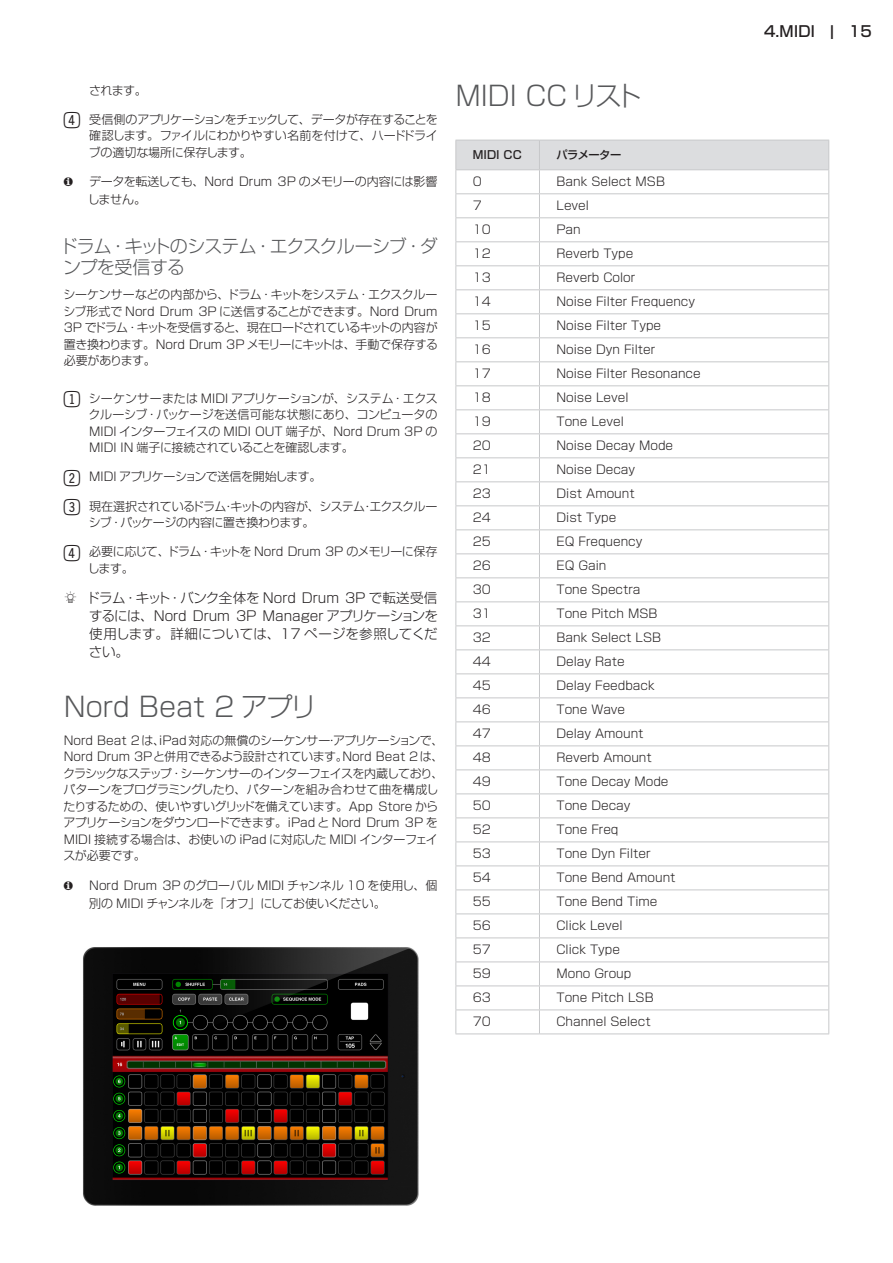
<style>
.page{position:relative;width:893px;height:1263px;background:#fff}
.page>*{position:absolute;margin:0;border:0;box-sizing:border-box;transform-origin:0 0}
.t1{font:300 27px "Shin Go Pro";color:#57585a}
.t2{font:300 18px/21.6px "Shin Go Pro";letter-spacing:-.05em;color:#57585a}
.t3{font:500 15px "Shin Go Pro";color:#231f20}
.t4{font:300 13.5px/18px "Shin Go Pro";color:#231f20;text-align:justify}
.t5{font:300 12px/16.5px "Shin Go Pro";color:#231f20;text-align:justify}
.t6{font:300 12px/16.5px "Shin Go Pro";letter-spacing:-.02em;color:#231f20}
.t7{font:300 12px/16.5px "Shin Go Pro";letter-spacing:-.04em;color:#231f20}
.t8{font:300 12px/16.5px "Shin Go Pro";letter-spacing:-.045em;color:#231f20}
.t9{font:300 12px "Shin Go Pro";letter-spacing:-.035em;color:#231f20}
.t10{font:12px "L Holiday Pi One";color:#231f20}
.t11{font:500 11.25px "Shin Go Pro";letter-spacing:-.03em;color:#231f20}
.s1{font-family:"Double Digits Super Square";font-weight:400;font-size:21px}
</style>
<div class="page">
<svg style="left:455px;top:140px;width:374px;height:893px"></svg>
<hr style="left:455px;top:1033px;width:84px;height:1px;background:#c7c8ca">
<hr style="left:539px;top:1033px;width:290px;height:1px;background:#c7c8ca">
<img style="left:83px;top:947px;width:336px;height:259px">
<p class="t5" style="left:89px;top:80px;width:59px">されます。</p>
<p class="t5" style="left:89px;top:109px;width:351px;text-indent:-25px"><span class="s1">4</span> 受信側のアプリケーションをチェックして、データが存在することを確認します。ファイルにわかりやすい名前を付けて、ハードドライブの適切な場所に保存します。</p>
<p class="t10" style="left:64px;top:174px;width:11px">M</p>
<p class="t6" style="left:88px;top:171px;width:351px;line-height:18px">データを転送しても、Nord Drum 3P のメモリーの内容には影響しません。</p>
<h2 class="t2" style="left:60px;top:233px;width:380px">ドラム・キットのシステム・エクスクルーシブ・ダンプを受信する</h2>
<p class="t5" style="left:63px;top:285px;width:376px">シーケンサーなどの内部から、ドラム・キットをシステム・エクスクルーシブ形式で Nord Drum 3P に送信することができます。Nord Drum 3P でドラム・キットを受信すると、現在ロードされているキットの内容が置き換わります。Nord Drum 3P メモリーにキットは、手動で保存する必要があります。</p>
<p class="t5" style="left:89px;top:388px;width:351px;text-indent:-25px"><span class="s1">1</span> シーケンサーまたは MIDI アプリケーションが、システム・エクスクルーシブ・パッケージを送信可能な状態にあり、コンピュータのMIDI インターフェイスの MIDI OUT 端子が、Nord Drum 3P のMIDI IN 端子に接続されていることを確認します。</p>
<p class="t9" style="left:64px;top:467px;width:259px"><span class="s1">2</span> MIDI アプリケーションで送信を開始します。</p>
<p class="t7" style="left:89px;top:496px;width:350px;text-indent:-25px"><span class="s1">3</span> 現在選択されているドラム・キットの内容が、システム・エクスクルーシブ・パッケージの内容に置き換わります。</p>
<p class="t8" style="left:88px;top:542px;width:351px;text-indent:-24px"><span class="s1">4</span> 必要に応じて、ドラム・キットを Nord Drum 3P のメモリーに保存します。</p>
<p class="t4" style="left:86px;top:588px;width:353px">ドラム・キット・バンク全体を Nord Drum 3P で転送受信するには、Nord Drum 3P Manager アプリケーションを使用します。詳細については、17 ページを参照してください。</p>
<h1 class="t1" style="left:64px;top:685px;width:255px">Nord Beat 2 アプリ</h1>
<p class="t6" style="left:63px;top:730px;width:382px">Nord Beat 2 は、iPad 対応の無償のシーケンサー・アプリケーションで、Nord Drum 3Pと併用できるよう設計されています。Nord Beat 2は、クラシックなステップ・シーケンサーのインターフェイスを内蔵しており、パターンをプログラミングしたり、パターンを組み合わせて曲を構成したりするための、使いやすいグリッドを備えています。App Store からアプリケーションをダウンロードできます。iPad と Nord Drum 3P をMIDI 接続する場合は、お使いの iPad に対応した MIDI インターフェイスが必要です。</p>
<p class="t10" style="left:64px;top:878px;width:11px">M</p>
<p class="t5" style="left:89px;top:874px;width:350px;line-height:18px">Nord Drum 3P のグローバル MIDI チャンネル 10 を使用し、個別の MIDI チャンネルを「オフ」にしてお使いください。</p>
<h1 class="t1" style="left:455px;top:74px;width:188px">MIDI CC リスト</h1>
<p class="t11" style="left:473px;top:146px;width:50px">MIDI CC</p>
<p class="t11" style="left:556px;top:146px;width:67px">パラメーター</p>
<p class="t5" style="left:473px;top:172px;width:11px">0</p>
<p class="t5" style="left:556px;top:172px;width:110px">Bank Select MSB</p>
<p class="t5" style="left:473px;top:196px;width:11px">7</p>
<p class="t5" style="left:556px;top:196px;width:34px">Level</p>
<p class="t5" style="left:473px;top:220px;width:20px">10</p>
<p class="t5" style="left:556px;top:220px;width:26px">Pan</p>
<p class="t5" style="left:473px;top:244px;width:20px">12</p>
<p class="t5" style="left:556px;top:244px;width:78px">Reverb Type</p>
<p class="t5" style="left:473px;top:268px;width:20px">13</p>
<p class="t5" style="left:556px;top:268px;width:80px">Reverb Color</p>
<p class="t5" style="left:473px;top:292px;width:20px">14</p>
<p class="t5" style="left:556px;top:292px;width:140px">Noise Filter Frequency</p>
<p class="t5" style="left:473px;top:316px;width:20px">15</p>
<p class="t5" style="left:556px;top:316px;width:106px">Noise Filter Type</p>
<p class="t5" style="left:473px;top:340px;width:20px">16</p>
<p class="t5" style="left:556px;top:340px;width:100px">Noise Dyn Filter</p>
<p class="t5" style="left:473px;top:364px;width:20px">17</p>
<p class="t5" style="left:556px;top:364px;width:146px">Noise Filter Resonance</p>
<p class="t5" style="left:473px;top:388px;width:20px">18</p>
<p class="t5" style="left:556px;top:388px;width:74px">Noise Level</p>
<p class="t5" style="left:473px;top:412px;width:20px">19</p>
<p class="t5" style="left:556px;top:412px;width:69px">Tone Level</p>
<p class="t5" style="left:473px;top:436px;width:20px">20</p>
<p class="t5" style="left:556px;top:436px;width:118px">Noise Decay Mode</p>
<p class="t5" style="left:473px;top:460px;width:20px">21</p>
<p class="t5" style="left:556px;top:460px;width:80px">Noise Decay</p>
<p class="t5" style="left:473px;top:484px;width:20px">23</p>
<p class="t5" style="left:556px;top:484px;width:80px">Dist Amount</p>
<p class="t5" style="left:473px;top:508px;width:20px">24</p>
<p class="t5" style="left:556px;top:508px;width:61px">Dist Type</p>
<p class="t5" style="left:473px;top:532px;width:20px">25</p>
<p class="t5" style="left:556px;top:532px;width:88px">EQ Frequency</p>
<p class="t5" style="left:473px;top:556px;width:20px">26</p>
<p class="t5" style="left:556px;top:556px;width:52px">EQ Gain</p>
<p class="t5" style="left:473px;top:580px;width:20px">30</p>
<p class="t5" style="left:556px;top:580px;width:86px">Tone Spectra</p>
<p class="t5" style="left:473px;top:604px;width:20px">31</p>
<p class="t5" style="left:556px;top:604px;width:103px">Tone Pitch MSB</p>
<p class="t5" style="left:473px;top:628px;width:20px">32</p>
<p class="t5" style="left:556px;top:628px;width:106px">Bank Select LSB</p>
<p class="t5" style="left:473px;top:652px;width:20px">44</p>
<p class="t5" style="left:556px;top:652px;width:70px">Delay Rate</p>
<p class="t5" style="left:473px;top:676px;width:20px">45</p>
<p class="t5" style="left:556px;top:676px;width:100px">Delay Feedback</p>
<p class="t5" style="left:473px;top:700px;width:20px">46</p>
<p class="t5" style="left:556px;top:700px;width:70px">Tone Wave</p>
<p class="t5" style="left:473px;top:724px;width:20px">47</p>
<p class="t5" style="left:556px;top:724px;width:89px">Delay Amount</p>
<p class="t5" style="left:473px;top:748px;width:20px">48</p>
<p class="t5" style="left:556px;top:748px;width:97px">Reverb Amount</p>
<p class="t5" style="left:473px;top:772px;width:20px">49</p>
<p class="t5" style="left:556px;top:772px;width:114px">Tone Decay Mode</p>
<p class="t5" style="left:473px;top:796px;width:20px">50</p>
<p class="t5" style="left:556px;top:796px;width:76px">Tone Decay</p>
<p class="t5" style="left:473px;top:820px;width:20px">52</p>
<p class="t5" style="left:556px;top:820px;width:64px">Tone Freq</p>
<p class="t5" style="left:473px;top:844px;width:20px">53</p>
<p class="t5" style="left:556px;top:844px;width:96px">Tone Dyn Filter</p>
<p class="t5" style="left:473px;top:868px;width:20px">54</p>
<p class="t5" style="left:556px;top:868px;width:121px">Tone Bend Amount</p>
<p class="t5" style="left:473px;top:892px;width:20px">55</p>
<p class="t5" style="left:556px;top:892px;width:102px">Tone Bend Time</p>
<p class="t5" style="left:473px;top:916px;width:20px">56</p>
<p class="t5" style="left:556px;top:916px;width:68px">Click Level</p>
<p class="t5" style="left:473px;top:940px;width:20px">57</p>
<p class="t5" style="left:556px;top:940px;width:65px">Click Type</p>
<p class="t5" style="left:473px;top:964px;width:20px">59</p>
<p class="t5" style="left:556px;top:964px;width:76px">Mono Group</p>
<p class="t5" style="left:473px;top:988px;width:20px">63</p>
<p class="t5" style="left:556px;top:988px;width:99px">Tone Pitch LSB</p>
<p class="t5" style="left:473px;top:1012px;width:20px">70</p>
<p class="t5" style="left:556px;top:1012px;width:96px">Channel Select</p>
<p class="t3" style="left:764px;top:19px;width:109px">4.MIDI ¦ 15</p>
</div>
